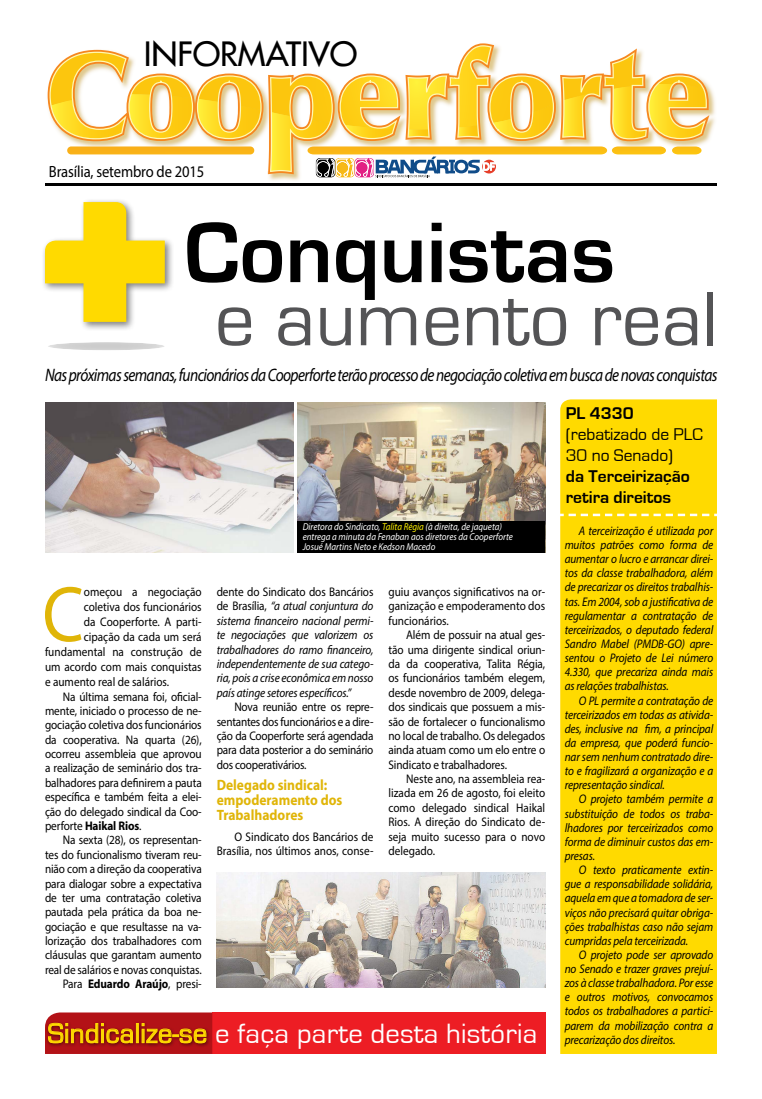
<style>
.page{position:relative;width:762px;height:1099px;background:#fff}
.page>*{position:absolute;margin:0;border:0;box-sizing:border-box;transform-origin:0 0}
.t1{font:700 89px "Eurostile";color:#000}
.t2{font:79.88px "Eurostile";color:#545456}
.t3{font:79.25px "Myriad Pro";color:#e0b508;scale:.9 1}
.t4{font:32.88px "Futura 2";color:#000}
.t5{font:28.75px "Eurostile";letter-spacing:.01em;color:#fff}
.t6{font:italic 18.12px "Myriad Pro";letter-spacing:-.04em;color:#000;scale:.85 1}
.t7{font:700 17.5px/21px "Eurostile";color:#000}
.t8{font:17.5px/21px "Eurostile";color:#000}
.t9{font:16.25px "Myriad Pro";letter-spacing:-.01em;color:#000;scale:.9 1}
.t10{font:700 15px/15px "Myriad Pro";color:#e0b508;scale:.9 1}
.t11{font:12.5px/14.4px "Myriad Pro";letter-spacing:-.01em;color:#000;text-align:justify;scale:.9 1}
.t12{font:italic 12.5px/14.1px "Myriad Pro";letter-spacing:-.01em;color:#000;text-align:justify;scale:.9 1}
.t13{font:700 12.5px "Myriad Pro";letter-spacing:-.01em;color:#000;scale:.9 1}
.t14{font:italic 10px/10px "Myriad Pro";color:#fff;scale:.9 1}
.s1{font-weight:400}
.s2{color:#fff200}
.s3{font-style:normal}
.s4{color:#ffda00}
</style>
<div class="page">
<div style="left:212px;top:1012px;width:333px;height:41px;background:#ed1d24"></div>
<div style="left:560px;top:399px;width:157px;height:654px;background:#ffda00"></div>
<img style="left:47px;top:85px;width:668px;height:96px">
<hr style="left:45px;top:183px;width:672px;height:2px;background:#000">
<svg style="left:48px;top:43px;width:661px;height:134px"></svg>
<div style="left:41px;top:198px;width:133px;height:133px;background:#000;opacity:.5"></div>
<svg style="left:45px;top:202px;width:120px;height:120px"></svg>
<div style="left:47px;top:342px;width:119px;height:9px;background:#fff;opacity:.75"></div>
<img style="left:45px;top:402px;width:248px;height:150px">
<img style="left:297px;top:402px;width:248px;height:119px">
<svg style="left:560px;top:513px;width:157px;height:3px"></svg>
<div style="left:297px;top:521px;width:248px;height:31px;background:#000"></div>
<svg style="left:45px;top:1012px;width:167px;height:41px;background:#b33016"></svg>
<img style="left:217px;top:872px;width:328px;height:115px">
<h3 class="t4" style="left:144px;top:32px;width:214px">INFORMATIVO</h3>
<h3 class="t9" style="left:49px;top:161px;width:174px">Brasília, setembro de 2015</h3>
<h1 class="t1" style="left:184px;top:204px;width:432px">Conquistas</h1>
<h2 class="t2" style="left:215px;top:276px;width:504px">e aumento real</h2>
<h3 class="t6" style="left:45px;top:363px;width:793px">Nas próximas semanas, funcionários da Cooperforte terão processo de negociação coletiva em busca de novas conquistas</h3>
<h3 class="t3" style="left:42px;top:565px;width:47px">C</h3>
<p class="t11" style="left:84px;top:584px;width:133px">omeçou a negociação</p>
<p class="t11" style="left:84px;top:599px;width:132px">coletiva dos funcionários</p>
<p class="t11" style="left:84px;top:614px;width:132px">da Cooperforte. A parti-</p>
<p class="t11" style="left:84px;top:629px;width:132px">cipação da cada um será</p>
<p class="t11" style="left:45px;top:644px;width:176px">fundamental na construção de</p>
<p class="t11" style="left:45px;top:659px;width:176px">um acordo com mais conquistas</p>
<p class="t11" style="left:45px;top:674px;width:140px">e aumento real de salários.</p>
<p class="t11" style="left:63px;top:689px;width:156px">Na última semana foi, oficial-</p>
<p class="t11" style="left:45px;top:703px;width:176px">mente, iniciado o processo de ne-</p>
<p class="t11" style="left:45px;top:717px;width:176px">gociação coletiva dos funcionários</p>
<p class="t11" style="left:45px;top:732px;width:176px">da cooperativa. Na quarta (26),</p>
<p class="t11" style="left:45px;top:746px;width:176px">ocorreu assembleia que aprovou</p>
<p class="t11" style="left:45px;top:760px;width:176px">a realização de seminário dos tra-</p>
<p class="t11" style="left:45px;top:775px;width:176px">balhadores para definirem a pauta</p>
<p class="t11" style="left:45px;top:789px;width:176px">específica e também feita a elei-</p>
<p class="t11" style="left:45px;top:804px;width:176px">ção do delegado sindical da Coo-</p>
<p class="t13" style="left:45px;top:817px;width:109px"><span class="s1">perforte</span> Haikal Rios<span class="s1">.</span></p>
<p class="t11" style="left:63px;top:832px;width:156px">Na sexta (28), os representan-</p>
<p class="t11" style="left:45px;top:847px;width:176px">tes do funcionalismo tiveram reu-</p>
<p class="t11" style="left:45px;top:861px;width:176px">nião com a direção da cooperativa</p>
<p class="t11" style="left:45px;top:875px;width:176px">para dialogar sobre a expectativa</p>
<p class="t11" style="left:45px;top:890px;width:176px">de ter uma contratação coletiva</p>
<p class="t11" style="left:45px;top:904px;width:176px">pautada pela prática da boa ne-</p>
<p class="t11" style="left:45px;top:919px;width:176px">gociação e que resultasse na va-</p>
<p class="t11" style="left:45px;top:933px;width:176px">lorização dos trabalhadores com</p>
<p class="t11" style="left:45px;top:947px;width:176px">cláusulas que garantam aumento</p>
<p class="t11" style="left:45px;top:962px;width:176px">real de salários e novas conquistas.</p>
<p class="t13" style="left:63px;top:975px;width:156px"><span class="s1">Para</span> Eduardo Araújo<span class="s1">, presi-</span></p>
<p class="t14" style="left:303px;top:521px;width:235px">Diretora do Sindicato, <span class="s2">Talita Régia</span> (à direita, de jaqueta) entrega a minuta da Fenaban aos diretores da Cooperforte<br>Josué Martins Neto e Kedson Macedo</p>
<p class="t12" style="left:217px;top:584px;width:176px"><span class="s3">dente do Sindicato dos Bancários de Brasília,</span> “a atual conjuntura do sistema financeiro nacional permi&shy;te negociações que valorizem os trabalhadores do ramo financeiro, independentemente de sua catego&shy;ria, pois a crise econômica em nosso país atinge setores específicos.”</p>
<p class="t11" style="left:217px;top:699px;width:176px;text-indent:18px">Nova reunião entre os repre&shy;sentantes dos funcionários e a dire&shy;ção da Cooperforte será agendada para data posterior a do seminário dos cooperativários.</p>
<p class="t10" style="left:217px;top:776px;width:141px">Delegado sindical: empoderamento dos<br>Trabalhadores</p>
<p class="t11" style="left:217px;top:829px;width:176px;text-align:right">O Sindicato dos Bancários de<br>Brasília, nos últimos anos, conse-</p>
<p class="t11" style="left:388px;top:584px;width:176px">guiu avanços significativos na or&shy;ganização e empoderamento dos funcionários.</p>
<p class="t11" style="left:388px;top:627px;width:176px;text-indent:18px">Além de possuir na atual ges&shy;tão uma dirigente sindical oriun&shy;da da cooperativa, Talita Régia, os funcionários também elegem, desde novembro de 2009, delega&shy;dos sindicais que possuem a mis&shy;são de fortalecer o funcionalismo no local de trabalho. Os delegados ainda atuam como um elo entre o Sindicato e trabalhadores.</p>
<p class="t11" style="left:388px;top:771px;width:176px;text-indent:18px">Neste ano, na assembleia rea&shy;lizada em 26 de agosto, foi eleito como delegado sindical Haikal Rios. A direção do Sindicato de&shy;seja muito sucesso para o novo delegado.</p>
<h3 class="t5" style="left:48px;top:1017px;width:491px"><span class="s4">Sindicalize-se</span> e faça parte desta história</h3>
<h3 class="t7" style="left:566px;top:403px;width:69px">PL 4330</h3>
<h3 class="t8" style="left:566px;top:424px;width:138px">(rebatizado de PLC<br>30 no Senado)</h3>
<h3 class="t7" style="left:566px;top:466px;width:126px">da Terceirização retira direitos</h3>
<p class="t12" style="left:565px;top:523px;width:167px;text-indent:14px">A terceirização é utilizada por muitos patrões como forma de aumentar o lucro e arrancar direi&shy;tos da classe trabalhadora, além de precarizar os direitos trabalhis&shy;tas. Em 2004, sob a justificativa de regulamentar a contratação de terceirizados, o deputado federal Sandro Mabel (PMDB-GO) apre&shy;sentou o Projeto de Lei número 4.330, que precariza ainda mais as relações trabalhistas.</p>
<p class="t12" style="left:565px;top:693px;width:167px;text-indent:14px">O PL permite a contratação de terceirizados em todas as ativida&shy;des, inclusive na fim, a principal da empresa, que poderá funcio&shy;nar sem nenhum contratado dire&shy;to e fragilizará a organização e a representação sindical.</p>
<p class="t12" style="left:565px;top:792px;width:167px;text-indent:14px">O projeto também permite a substituição de todos os traba&shy;lhadores por terceirizados como forma de diminuir custos das em&shy;presas.</p>
<p class="t12" style="left:565px;top:862px;width:167px;text-indent:14px">O texto praticamente extin&shy;gue a responsabilidade solidária, aquela em que a tomadora de ser&shy;viços não precisará quitar obriga&shy;ções trabalhistas caso não sejam cumpridas pela terceirizada.</p>
<p class="t12" style="left:565px;top:947px;width:167px;text-indent:14px">O projeto pode ser aprovado no Senado e trazer graves prejuí&shy;zos à classe trabalhadora. Por esse e outros motivos, convocamos todos os trabalhadores a partici&shy;parem da mobilização contra a precarização dos direitos.</p>
</div>
